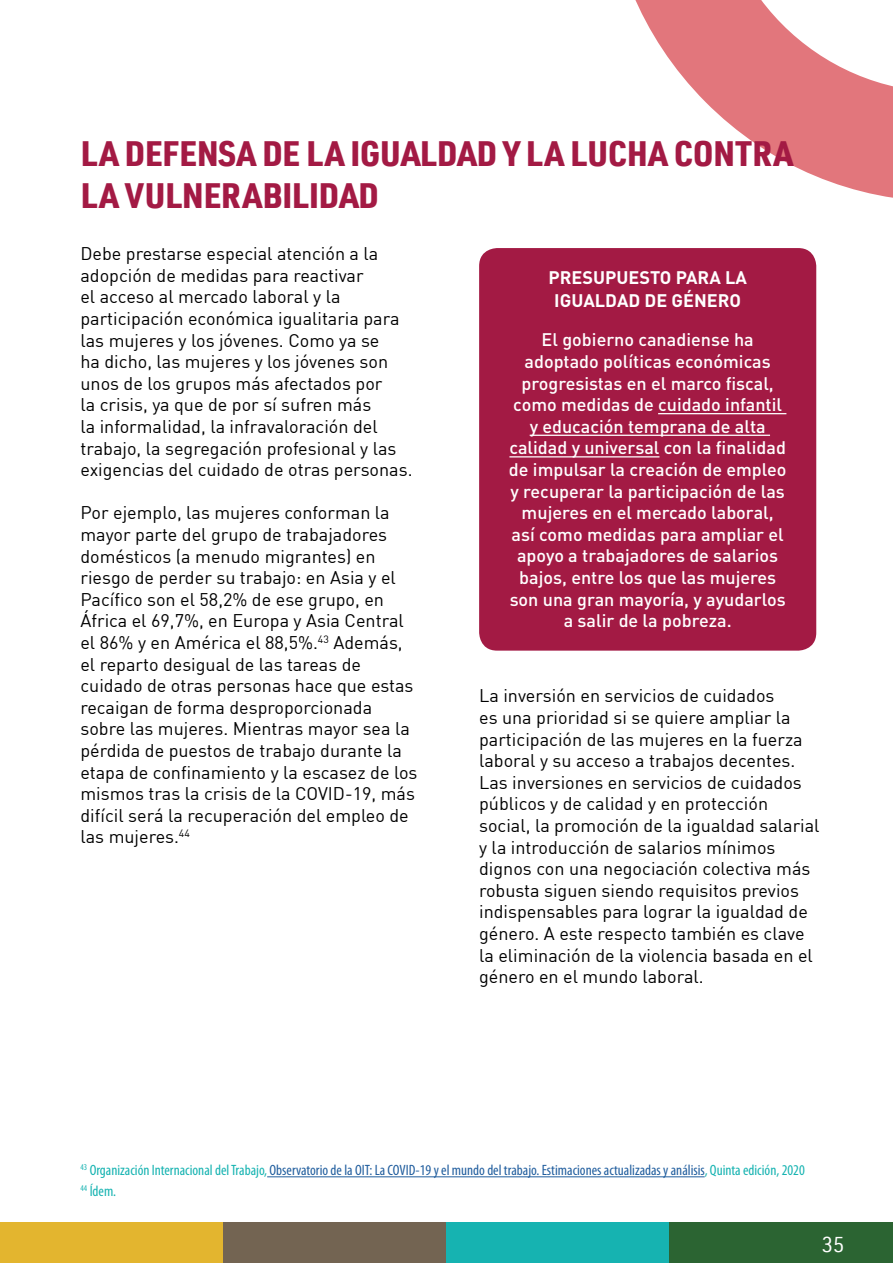
<style>
.page{position:relative;width:893px;height:1263px;background:#fff}
.page>*{position:absolute;margin:0;border:0;box-sizing:border-box;transform-origin:0 0}
.INDICE_MIO{font:900 34.5px/41.4px "URWDIN Semi Cond W05";color:#a31a44}
.t1{font:21px "URWDINW05";color:#fff}
.t2{font:18px/21.6px "DIN";color:#000}
.t3{font:500 18px/21.6px "DIN";color:#fff;text-align:center}
.t4{font:700 18px/22.5px "DIN";color:#fff;text-align:center}
.t5{font:condensed 15px "Myriad Pro";color:#215e9e}
.t6{font:condensed 15px "Myriad Pro";color:#16b3b1}
.s1{color:#16b3b1}
</style>
<div class="page">
<div style="left:0;top:1222px;width:223px;height:41px;background:#e3b52f"></div>
<div style="left:223px;top:1222px;width:223px;height:41px;background:#736452"></div>
<div style="left:446px;top:1222px;width:224px;height:41px;background:#16b3b1"></div>
<div style="left:670px;top:1222px;width:223px;height:41px;background:#2b6432"></div>
<svg style="left:635px;top:0;width:258px;height:198px;fill:#e2767c"></svg>
<div style="left:479px;top:248px;width:337px;height:403px;background:#a31a44;border-radius:18px"></div>
<hr style="left:658px;top:413px;width:128px;height:1px;background:#fff">
<hr style="left:530px;top:435px;width:240px;height:1px;background:#fff">
<hr style="left:509px;top:456px;width:150px;height:1px;background:#fff">
<hr style="left:267px;top:1176px;width:438px;height:1px;background:#215e9e">
<p class="INDICE_MIO" style="left:81px;top:132px;width:714px">LA DEFENSA DE LA IGUALDAD Y LA LUCHA CONTRA<br>LA VULNERABILIDAD</p>
<p class="t2" style="left:80px;top:242px;width:334px">Debe prestarse especial atención a la adopción de medidas para reactivar<br>el acceso al mercado laboral y la participación económica igualitaria para las mujeres y los jóvenes. Como ya se<br>ha dicho, las mujeres y los jóvenes son unos de los grupos más afectados por<br>la crisis, ya que de por sí sufren más<br>la informalidad, la infravaloración del trabajo, la segregación profesional y las exigencias del cuidado de otras personas.</p>
<p class="t2" style="left:80px;top:502px;width:339px">Por ejemplo, las mujeres conforman la mayor parte del grupo de trabajadores domésticos (a menudo migrantes) en riesgo de perder su trabajo: en Asia y el Pacífico son el 58,2% de ese grupo, en África el 69,7%, en Europa y Asia Central el 86% y en América el 88,5%.<sup>43</sup> Además, el reparto desigual de las tareas de cuidado de otras personas hace que estas recaigan de forma desproporcionada sobre las mujeres. Mientras mayor sea la pérdida de puestos de trabajo durante la etapa de confinamiento y la escasez de los mismos tras la crisis de la COVID-19, más difícil será la recuperación del empleo de las mujeres.<sup>44</sup></p>
<p class="t4" style="left:548px;top:266px;width:200px">PRESUPUESTO PARA LA<br>IGUALDAD DE GÉNERO</p>
<p class="t3" style="left:509px;top:328px;width:279px">El gobierno canadiense ha adoptado políticas económicas progresistas en el marco fiscal, como medidas de cuidado infantil y educación temprana de alta calidad y universal con la finalidad de impulsar la creación de empleo y recuperar la participación de las mujeres en el mercado laboral, así como medidas para ampliar el apoyo a trabajadores de salarios bajos, entre los que las mujeres son una gran mayoría, y ayudarlos a salir de la pobreza.</p>
<p class="t2" style="left:479px;top:685px;width:342px">La inversión en servicios de cuidados<br>es una prioridad si se quiere ampliar la participación de las mujeres en la fuerza laboral y su acceso a trabajos decentes.<br>Las inversiones en servicios de cuidados públicos y de calidad y en protección social, la promoción de la igualdad salarial y la introducción de salarios mínimos dignos con una negociación colectiva más robusta siguen siendo requisitos previos indispensables para lograr la igualdad de género. A este respecto también es clave la eliminación de la violencia basada en el género en el mundo laboral.</p>
<p class="t5" style="left:81px;top:1161px;width:726px"><sup>43</sup> <span class="s1">Organización Internacional del Trabajo,</span> Observatorio de la OIT: La COVID‑19 y el mundo del trabajo. Estimaciones actualizadas y análisis<span class="s1">, Quinta edición, 2020</span></p>
<p class="t6" style="left:81px;top:1182px;width:37px"><sup>44</sup> Ídem.</p>
<p class="t1" style="left:822px;top:1231px;width:24px">35</p>
</div>
